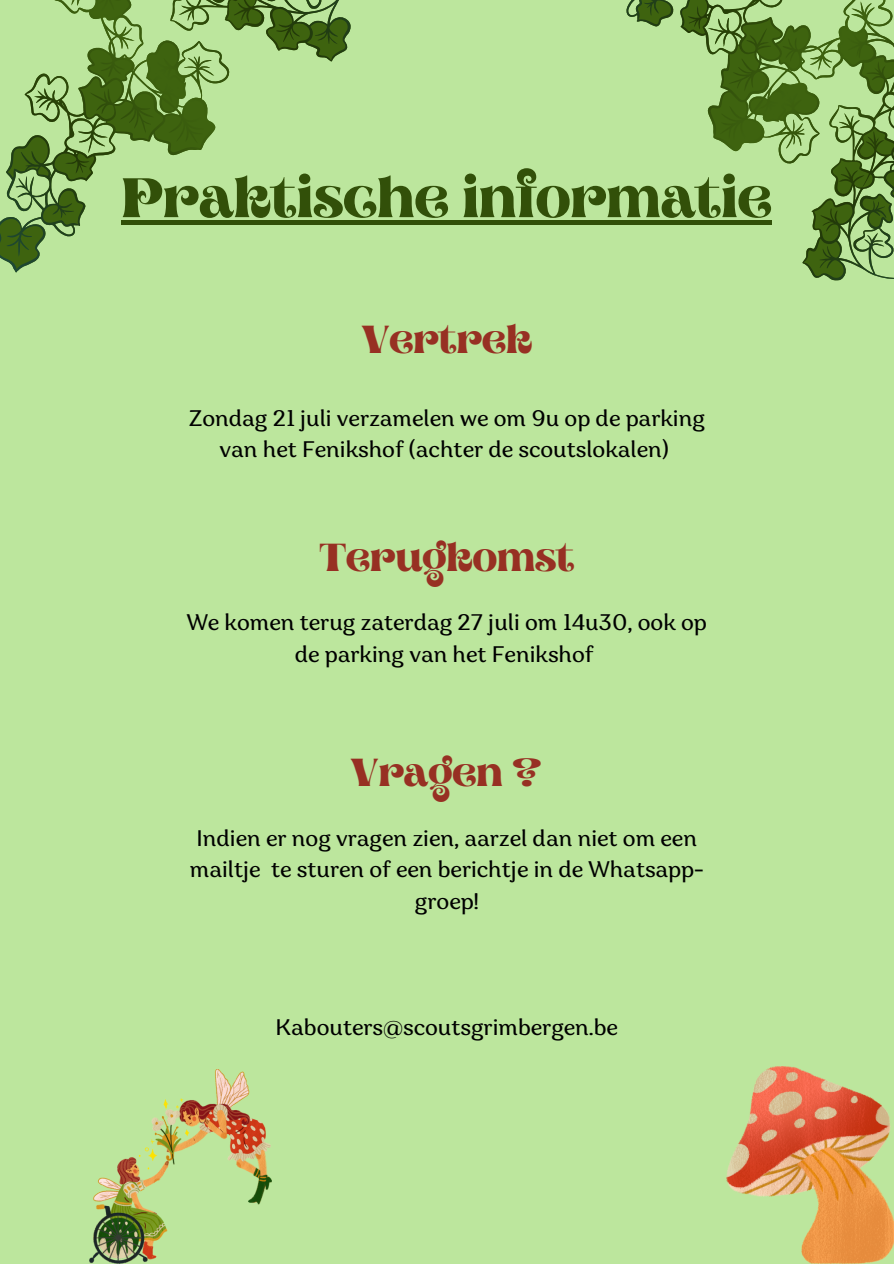
<style>
.page{position:relative;width:894px;height:1264px;background:#fff}
.page>*{position:absolute;margin:0;border:0;box-sizing:border-box;transform-origin:0 0}
.t1{font:700 55.5px "Aprila";color:#325009}
.t2{font:700 39px "Aprila";color:#973023}
.t3{font:22.5px/31.5px "Garbata";color:#000;text-align:center}
</style>
<div class="page">
<div style="left:0;top:0;width:893px;height:1263px;background:#bce69d"></div>
<img style="left:726px;top:1066px;width:167px;height:197px">
<img style="left:89px;top:1069px;width:183px;height:194px">
<svg style="left:0;top:0;width:350px;height:272px"></svg>
<div style="left:122px;top:220px;width:649px;height:5px;background:#325009"></div>
<svg style="left:626px;top:0;width:267px;height:281px"></svg>
<p class="t1" style="left:122px;top:175px;width:651px">Praktische informatie</p>
<p class="t2" style="left:361px;top:323px;width:172px">Vertrek</p>
<p class="t3" style="left:189px;top:404px;width:517px">Zondag 21 juli verzamelen we om 9u op de parking van het Fenikshof (achter de scoutslokalen)</p>
<h2 class="t2" style="left:319px;top:542px;width:256px">Terugkomst</h2>
<p class="t3" style="left:187px;top:609px;width:521px">We komen terug zaterdag 27 juli om 14u30, ook op de parking van het Fenikshof</p>
<p class="t2" style="left:350px;top:757px;width:194px">Vragen ?</p>
<p class="t3" style="left:190px;top:824px;width:515px">Indien er nog vragen zien, aarzel dan niet om een mailtje te sturen of een berichtje in de Whatsapp&shy;groep!</p>
<p class="t3" style="left:275px;top:1013px;width:344px">Kabouters@scoutsgrimbergen.be</p>
</div>
